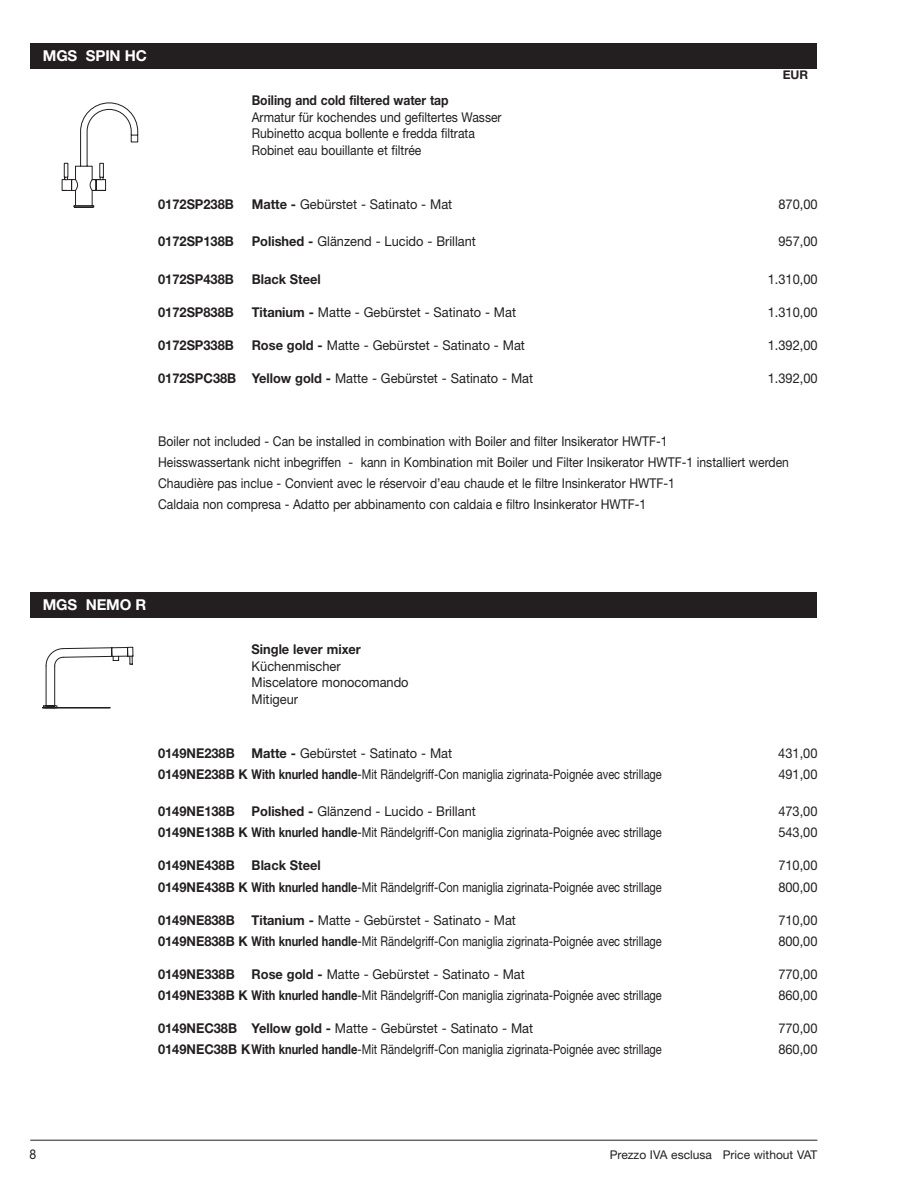
<style>
.page{position:relative;width:920px;height:1184px;background:#fff}
.page>*{position:absolute;margin:0;border:0;box-sizing:border-box;transform-origin:0 0}
.t1{font:700 15px "Helvetica Neue";letter-spacing:-.01em;color:#fff}
.t2{font:13.5px/16.5px "Helvetica Neue";color:#231f20;scale:.95 1}
.t3{font:13.5px "Helvetica Neue";color:#231f20;scale:.82 1}
.t4{font:13.5px/21px "Helvetica Neue";color:#231f20;scale:.9 1}
.t5{font:700 13.5px "Helvetica Neue";color:#231f20;scale:.95 1}
.t6{font:700 13.5px "Helvetica Neue";color:#231f20;scale:.9 1}
.t7{font:12px "Helvetica Neue";color:#231f20}
.t8{font:700 12px "Helvetica Neue";color:#231f20}
.s1{font-weight:700}
</style>
<div class="page">
<div style="left:30px;top:592px;width:787px;height:25px;background:#231f20"></div>
<hr style="left:43px;top:707px;width:67px;height:1px;background:#231f20">
<svg style="left:43px;top:647px;width:90px;height:60px"></svg>
<hr style="left:30px;top:1139px;width:787px;height:1px;background:#231f20">
<div style="left:30px;top:43px;width:787px;height:26px;background:#231f20"></div>
<svg style="left:62px;top:102px;width:76px;height:105px"></svg>
<p class="t1" style="left:43px;top:50px;width:106px">MGS SPIN HC</p>
<p class="t6" style="left:252px;top:96px;width:220px">Boiling and cold filtered water tap</p>
<p class="t4" style="left:252px;top:110px;width:279px;line-height:16.5px">Armatur für kochendes und gefiltertes Wasser<br>Rubinetto acqua bollente e fredda filtrata<br>Robinet eau bouillante et filtrée</p>
<p class="t8" style="left:782px;top:70px;width:27px">EUR</p>
<p class="t5" style="left:158px;top:199px;width:81px">0172SP238B</p>
<p class="t2" style="left:252px;top:197px;width:213px"><span class="s1">Matte -</span> Gebürstet - Satinato - Mat</p>
<p class="t2" style="left:778px;top:197px;width:43px">870,00</p>
<p class="t5" style="left:158px;top:237px;width:81px">0172SP138B</p>
<p class="t2" style="left:252px;top:235px;width:237px"><span class="s1">Polished -</span> Glänzend - Lucido - Brillant</p>
<p class="t2" style="left:778px;top:235px;width:43px">957,00</p>
<p class="t5" style="left:158px;top:274px;width:81px">0172SP438B</p>
<p class="t5" style="left:252px;top:274px;width:74px">Black Steel</p>
<p class="t2" style="left:767px;top:272px;width:54px">1.310,00</p>
<p class="t5" style="left:158px;top:307px;width:81px">0172SP838B</p>
<p class="t2" style="left:252px;top:305px;width:280px"><span class="s1">Titanium -</span> Matte - Gebürstet - Satinato - Mat</p>
<p class="t2" style="left:767px;top:305px;width:54px">1.310,00</p>
<p class="t5" style="left:158px;top:340px;width:81px">0172SP338B</p>
<p class="t2" style="left:252px;top:338px;width:289px"><span class="s1">Rose gold -</span> Matte - Gebürstet - Satinato - Mat</p>
<p class="t2" style="left:767px;top:338px;width:54px">1.392,00</p>
<p class="t2" style="left:158px;top:371px;width:396px"><span class="s1">0172SPC38B Yellow gold -</span> Matte - Gebürstet - Satinato - Mat</p>
<p class="t2" style="left:767px;top:371px;width:54px">1.392,00</p>
<p class="t4" style="left:158px;top:432px;width:702px">Boiler not included - Can be installed in combination with Boiler and filter Insikerator HWTF-1<br>Heisswassertank nicht inbegriffen - kann in Kombination mit Boiler und Filter Insikerator HWTF-1 installiert werden Chaudière pas inclue - Convient avec le réservoir d’eau chaude et le filtre Insinkerator HWTF-1<br>Caldaia non compresa - Adatto per abbinamento con caldaia e filtro Insinkerator HWTF-1</p>
<p class="t1" style="left:43px;top:599px;width:105px">MGS NEMO R</p>
<p class="t5" style="left:251px;top:644px;width:116px">Single lever mixer</p>
<p class="t2" style="left:251px;top:659px;width:167px">Küchenmischer<br>Miscelatore monocomando<br>Mitigeur</p>
<p class="t5" style="left:158px;top:748px;width:82px">0149NE238B</p>
<p class="t2" style="left:251px;top:746px;width:212px"><span class="s1">Matte -</span> Gebürstet - Satinato - Mat</p>
<p class="t2" style="left:778px;top:746px;width:43px">431,00</p>
<p class="t3" style="left:158px;top:769px;width:616px"><span class="s1">0149NE238B K With knurled handle</span>-Mit Rändelgriff-Con maniglia zigrinata-Poignée avec strillage</p>
<p class="t2" style="left:778px;top:767px;width:43px">491,00</p>
<p class="t5" style="left:158px;top:806px;width:82px">0149NE138B</p>
<p class="t2" style="left:251px;top:804px;width:237px"><span class="s1">Polished -</span> Glänzend - Lucido - Brillant</p>
<p class="t2" style="left:778px;top:804px;width:43px">473,00</p>
<p class="t3" style="left:158px;top:827px;width:616px"><span class="s1">0149NE138B K With knurled handle</span>-Mit Rändelgriff-Con maniglia zigrinata-Poignée avec strillage</p>
<p class="t2" style="left:778px;top:825px;width:43px">543,00</p>
<p class="t5" style="left:158px;top:860px;width:82px">0149NE438B</p>
<p class="t5" style="left:251px;top:860px;width:74px">Black Steel</p>
<p class="t2" style="left:778px;top:858px;width:43px">710,00</p>
<p class="t3" style="left:158px;top:881px;width:616px"><span class="s1">0149NE438B K With knurled handle</span>-Mit Rändelgriff-Con maniglia zigrinata-Poignée avec strillage</p>
<p class="t2" style="left:778px;top:879px;width:43px">800,00</p>
<p class="t5" style="left:158px;top:914px;width:82px">0149NE838B</p>
<p class="t2" style="left:251px;top:912px;width:280px"><span class="s1">Titanium -</span> Matte - Gebürstet - Satinato - Mat</p>
<p class="t2" style="left:778px;top:912px;width:43px">710,00</p>
<p class="t3" style="left:158px;top:935px;width:616px"><span class="s1">0149NE838B K With knurled handle</span>-Mit Rändelgriff-Con maniglia zigrinata-Poignée avec strillage</p>
<p class="t2" style="left:778px;top:933px;width:43px">800,00</p>
<p class="t5" style="left:158px;top:968px;width:82px">0149NE338B</p>
<p class="t2" style="left:251px;top:966px;width:289px"><span class="s1">Rose gold -</span> Matte - Gebürstet - Satinato - Mat</p>
<p class="t2" style="left:778px;top:966px;width:43px">770,00</p>
<p class="t3" style="left:158px;top:989px;width:616px"><span class="s1">0149NE338B K With knurled handle</span>-Mit Rändelgriff-Con maniglia zigrinata-Poignée avec strillage</p>
<p class="t2" style="left:778px;top:987px;width:43px">860,00</p>
<p class="t2" style="left:158px;top:1020px;width:396px"><span class="s1">0149NEC38B Yellow gold -</span> Matte - Gebürstet - Satinato - Mat</p>
<p class="t2" style="left:778px;top:1020px;width:43px">770,00</p>
<p class="t3" style="left:158px;top:1043px;width:616px"><span class="s1">0149NEC38B KWith knurled handle</span>-Mit Rändelgriff-Con maniglia zigrinata-Poignée avec strillage</p>
<p class="t2" style="left:778px;top:1041px;width:43px">860,00</p>
<p class="t4" style="left:30px;top:1144px;width:9px">8</p>
<p class="t7" style="left:609px;top:1150px;width:209px">Prezzo IVA esclusa Price without VAT</p>
</div>
